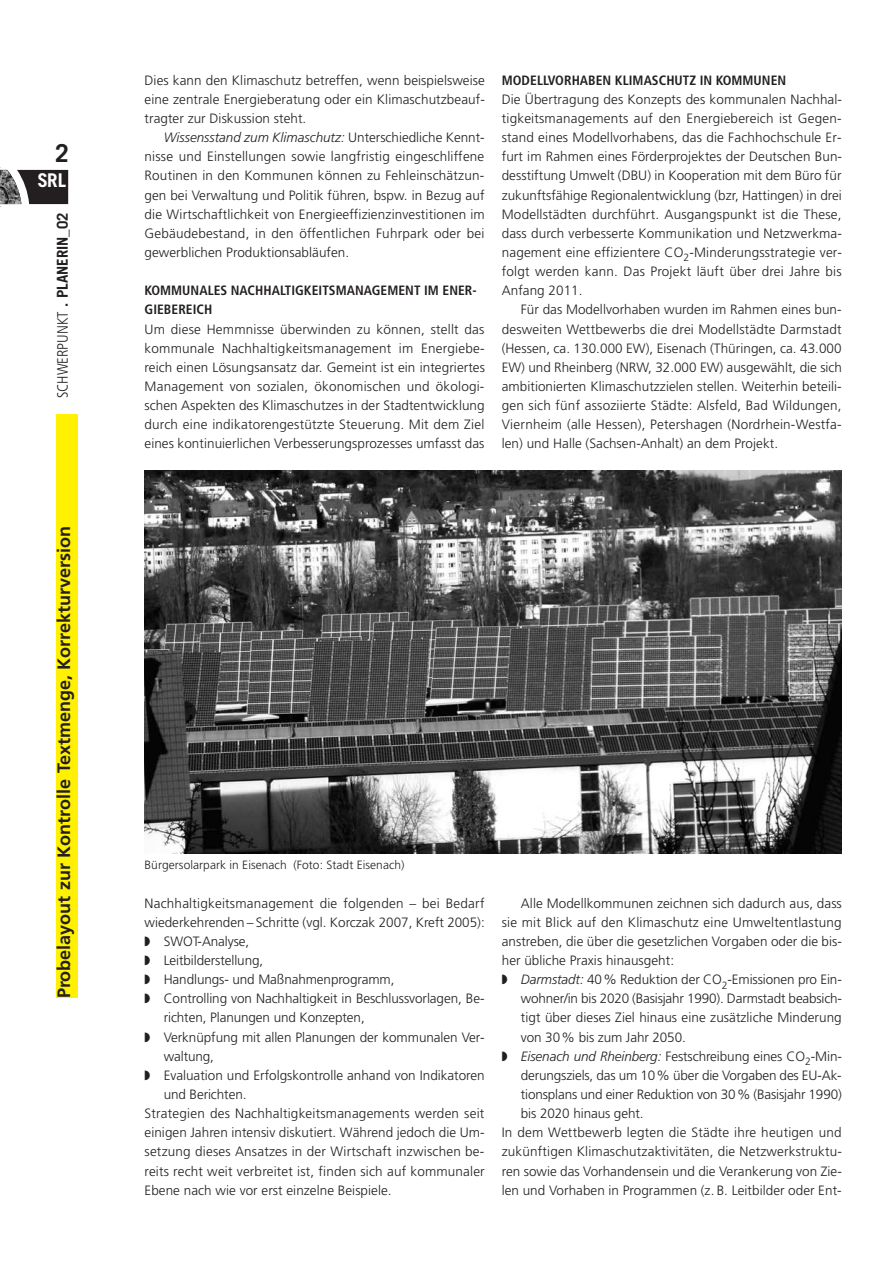
<style>
.page{position:relative;width:893px;height:1263px;background:#fff}
.page>*{position:absolute;margin:0;border:0;box-sizing:border-box;transform-origin:0 0}
.t1{font:700 24.75px "Trade Gothic";color:#231f20}
.t2{font:700 18.9px "Trade Gothic";color:#fff}
.t3{font:700 18px "Frutiger";color:#231f20}
.t4{font:700 15px "Trade Gothic";color:#231f20}
.t5{font:300 13.5px/19.2px "Frutiger";letter-spacing:.005em;color:#231f20;text-align:justify}
.t6{font:700 condensed 13.5px/19.2px "Frutiger";letter-spacing:.005em;color:#231f20}
.t7{font:300 12px "Frutiger";letter-spacing:.005em;color:#231f20}
.s1{font-family:"Frutiger";font-weight:300;font-stretch:condensed}
.s2{font-style:italic}
</style>
<div class="page">
<svg style="left:0;top:170px;width:68px;height:37px"></svg>
<div style="left:57px;top:415px;width:21px;height:583px;background:#fff101"></div>
<img style="left:145px;top:471px;width:697px;height:382px">
<h1 class="t1" style="left:55px;top:144px;width:15px">2</h1>
<h2 class="t2" style="left:38px;top:173px;width:30px">SRL</h2>
<p class="t4" style="left:57px;top:398px;width:187px;rotate:-90deg"><span class="s1">SCHWERPUNKT</span> . PLANERIN_02</p>
<h3 class="t3" style="left:57px;top:998px;width:474px;rotate:-90deg">Probelayout zur Kontrolle Textmenge, Korrekturversion</h3>
<p class="t5" style="left:145px;top:72px;width:342px">Dies kann den Klimaschutz betreffen, wenn beispielsweise eine zentrale Energieberatung oder ein Klimaschutzbeauf&shy;tragter zur Diskussion steht.</p>
<p class="t5" style="left:145px;top:129px;width:342px;text-indent:19px"><span class="s2">Wissensstand zum Klimaschutz:</span> Unterschiedliche Kennt&shy;nisse und Einstellungen sowie langfristig eingeschliffene Routinen in den Kommunen können zu Fehleinschätzun&shy;gen bei Verwaltung und Politik führen, bspw. in Bezug auf die Wirtschaftlichkeit von Energieeffizienzinvestitionen im Gebäudebestand, in den öffentlichen Fuhrpark oder bei gewerblichen Produktionsabläufen.</p>
<p class="t6" style="left:145px;top:282px;width:334px">KOMMUNALES NACHHALTIGKEITSMANAGEMENT IM ENER-<br>GIEBEREICH</p>
<p class="t5" style="left:145px;top:320px;width:342px">Um diese Hemmnisse überwinden zu können, stellt das kommunale Nachhaltigkeitsmanagement im Energiebe&shy;reich einen Lösungsansatz dar. Gemeint ist ein integriertes Management von sozialen, ökonomischen und ökologi&shy;schen Aspekten des Klimaschutzes in der Stadtentwicklung durch eine indikatorengestützte Steuerung. Mit dem Ziel eines kontinuierlichen Verbesserungsprozesses umfasst das</p>
<p class="t6" style="left:502px;top:72px;width:286px">MODELLVORHABEN KLIMASCHUTZ IN KOMMUNEN</p>
<p class="t5" style="left:502px;top:91px;width:342px">Die Übertragung des Konzepts des kommunalen Nachhal&shy;tigkeitsmanagements auf den Energiebereich ist Gegen&shy;stand eines Modellvorhabens, das die Fachhochschule Er&shy;furt im Rahmen eines Förderprojektes der Deutschen Bun&shy;desstiftung Umwelt (DBU) in Kooperation mit dem Büro für zukunftsfähige Regionalentwicklung (bzr, Hattingen) in drei Modellstädten durchführt. Ausgangspunkt ist die These, dass durch verbesserte Kommunikation und Netzwerkma&shy;nagement eine effizientere CO<sub>2</sub>-Minderungsstrategie ver&shy;folgt werden kann. Das Projekt läuft über drei Jahre bis Anfang 2011.</p>
<p class="t5" style="left:502px;top:301px;width:342px;text-indent:19px">Für das Modellvorhaben wurden im Rahmen eines bun&shy;desweiten Wettbewerbs die drei Modellstädte Darmstadt (Hessen, ca. 130.000 EW), Eisenach (Thüringen, ca. 43.000<br>EW) und Rheinberg (NRW, 32.000 EW) ausgewählt, die sich ambitionierten Klimaschutzzielen stellen. Weiterhin beteili&shy;gen sich fünf assoziierte Städte: Alsfeld, Bad Wildungen, Viernheim (alle Hessen), Petershagen (Nordrhein-Westfa&shy;len) und Halle (Sachsen-Anhalt) an dem Projekt.</p>
<p class="t7" style="left:145px;top:860px;width:261px">Bürgersolarpark in Eisenach (Foto: Stadt Eisenach)</p>
<p class="t5" style="left:145px;top:894px;width:342px">Nachhaltigkeitsmanagement die folgenden – bei Bedarf</p>
<p class="t5" style="left:145px;top:913px;width:342px">wiederkehrenden – Schritte (vgl. Korczak 2007, Kreft 2005):</p>
<p class="t5" style="left:145px;top:933px;width:106px">◗ SWOT-Analyse,</p>
<p class="t5" style="left:145px;top:952px;width:120px">◗ Leitbilderstellung,</p>
<p class="t5" style="left:145px;top:971px;width:251px">◗ Handlungs- und Maßnahmenprogramm,</p>
<p class="t5" style="left:145px;top:990px;width:341px">◗ Controlling von Nachhaltigkeit in Beschlussvorlagen, Be-</p>
<p class="t5" style="left:164px;top:1009px;width:203px">richten, Planungen und Konzepten,</p>
<p class="t5" style="left:145px;top:1028px;width:342px">◗ Verknüpfung mit allen Planungen der kommunalen Ver-</p>
<p class="t5" style="left:164px;top:1047px;width:52px">waltung,</p>
<p class="t5" style="left:145px;top:1067px;width:342px">◗ Evaluation und Erfolgskontrolle anhand von Indikatoren</p>
<p class="t5" style="left:164px;top:1086px;width:84px">und Berichten.</p>
<p class="t5" style="left:145px;top:1105px;width:341px">Strategien des Nachhaltigkeitsmanagements werden seit</p>
<p class="t5" style="left:145px;top:1124px;width:341px">einigen Jahren intensiv diskutiert. Während jedoch die Um-</p>
<p class="t5" style="left:145px;top:1143px;width:341px">setzung dieses Ansatzes in der Wirtschaft inzwischen be-</p>
<p class="t5" style="left:145px;top:1162px;width:342px">reits recht weit verbreitet ist, finden sich auf kommunaler</p>
<p class="t5" style="left:145px;top:1181px;width:249px">Ebene nach wie vor erst einzelne Beispiele.</p>
<p class="t5" style="left:521px;top:894px;width:322px">Alle Modellkommunen zeichnen sich dadurch aus, dass</p>
<p class="t5" style="left:502px;top:913px;width:341px">sie mit Blick auf den Klimaschutz eine Umweltentlastung</p>
<p class="t5" style="left:502px;top:933px;width:342px">anstreben, die über die gesetzlichen Vorgaben oder die bis-</p>
<p class="t5" style="left:502px;top:952px;width:174px">her übliche Praxis hinausgeht:</p>
<p class="t5" style="left:502px;top:971px;width:342px">◗ <span class="s2">Darmstadt:</span> 40% Reduktion der CO<sub>2</sub>-Emissionen pro Ein-</p>
<p class="t5" style="left:521px;top:990px;width:323px">wohner/in bis 2020 (Basisjahr 1990). Darmstadt beabsich-</p>
<p class="t5" style="left:521px;top:1009px;width:322px">tigt über dieses Ziel hinaus eine zusätzliche Minderung</p>
<p class="t5" style="left:521px;top:1028px;width:166px">von 30% bis zum Jahr 2050.</p>
<p class="t5" style="left:502px;top:1047px;width:342px">◗ <span class="s2">Eisenach und Rheinberg:</span> Festschreibung eines CO<sub>2</sub>-Min-</p>
<p class="t5" style="left:521px;top:1067px;width:322px">derungsziels, das um 10% über die Vorgaben des EU-Ak-</p>
<p class="t5" style="left:521px;top:1086px;width:322px">tionsplans und einer Reduktion von 30% (Basisjahr 1990)</p>
<p class="t5" style="left:521px;top:1105px;width:124px">bis 2020 hinaus geht.</p>
<p class="t5" style="left:502px;top:1124px;width:341px">In dem Wettbewerb legten die Städte ihre heutigen und</p>
<p class="t5" style="left:502px;top:1143px;width:342px">zukünftigen Klimaschutzaktivitäten, die Netzwerkstruktu-</p>
<p class="t5" style="left:502px;top:1162px;width:342px">ren sowie das Vorhandensein und die Verankerung von Zie-</p>
<p class="t5" style="left:502px;top:1181px;width:341px">len und Vorhaben in Programmen (z. B. Leitbilder oder Ent-</p>
</div>
